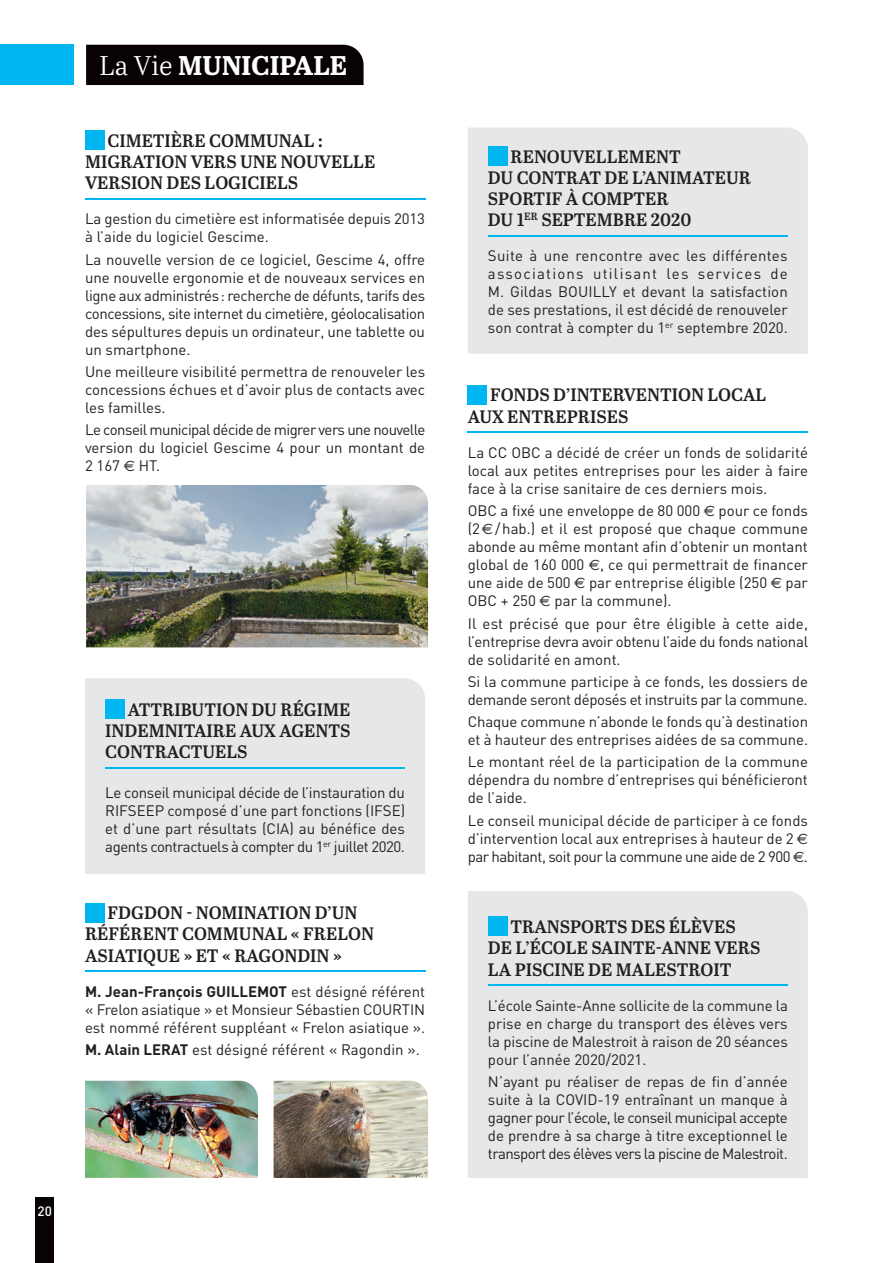
<style>
.page{position:relative;width:893px;height:1263px;background:#fff}
.page>*{position:absolute;margin:0;border:0;box-sizing:border-box;transform-origin:0 0}
.t1{font:700 27px "Abril Text";color:#fff}
.t2{font:600 18px/21.3px "Abril Text";color:#231f20}
.t3{font:15px/18px "DIN";letter-spacing:-.005em;color:#231f20;text-align:justify}
.t4{font:500 13.5px "DIN";color:#fff}
.s1{font-family:"Abril Text Lt";font-weight:400}
.s2{font-family:"Euro Sans"}
.s3{font-weight:700}
</style>
<div class="page">
<div style="left:36px;top:1197px;width:18px;height:66px;background:#080302"></div>
<div style="left:86px;top:45px;width:278px;height:40px;background:#080302"></div>
<div style="left:0;top:45px;width:74px;height:40px;background:#00b6f0"></div>
<div style="left:85px;top:678px;width:340px;height:196px;background:#e6e7e9"></div>
<div style="left:468px;top:891px;width:340px;height:287px;background:#e6e7e9"></div>
<hr style="left:85px;top:970px;width:340px;height:2px;background:#00b6f0">
<div style="left:85px;top:903px;width:19px;height:19px;background:#00b6f0"></div>
<hr style="left:468px;top:431px;width:340px;height:2px;background:#00b6f0">
<div style="left:468px;top:385px;width:19px;height:19px;background:#00b6f0"></div>
<hr style="left:105px;top:767px;width:300px;height:1px;background:#00b6f0">
<div style="left:105px;top:699px;width:19px;height:20px;background:#00b6f0"></div>
<hr style="left:488px;top:984px;width:300px;height:1px;background:#00b6f0">
<div style="left:488px;top:917px;width:19px;height:19px;background:#00b6f0"></div>
<div style="left:468px;top:128px;width:340px;height:226px;background:#e6e7e9"></div>
<hr style="left:85px;top:198px;width:340px;height:1px;background:#00b6f0">
<div style="left:85px;top:131px;width:19px;height:19px;background:#00b6f0"></div>
<hr style="left:488px;top:235px;width:300px;height:1px;background:#00b6f0">
<div style="left:488px;top:147px;width:19px;height:19px;background:#00b6f0"></div>
<img style="left:85px;top:1081px;width:173px;height:97px">
<img style="left:274px;top:1081px;width:154px;height:97px">
<img style="left:86px;top:485px;width:342px;height:162px">
<h1 class="t1" style="left:99px;top:46px;width:250px"><span class="s1">La Vie</span> MUNICIPALE</h1>
<p class="t2" style="left:85px;top:129px;width:292px;text-indent:23px">CIMETIÈRE COMMUNAL :<br>MIGRATION VERS UNE NOUVELLE<br>VERSION DES LOGICIELS</p>
<p class="t3" style="left:85px;top:210px;width:341px">La gestion du cimetière est informatisée depuis 2013 à l’aide du logiciel Gescime.</p>
<p class="t3" style="left:85px;top:250px;width:342px">La nouvelle version de ce logiciel, Gescime 4, offre une nouvelle ergonomie et de nouveaux services en ligne aux administrés : recherche de défunts, tarifs des concessions, site internet du cimetière, géolocalisation des sépultures depuis un ordinateur, une tablette ou un smartphone.</p>
<p class="t3" style="left:85px;top:362px;width:342px">Une meilleure visibilité permettra de renouveler les concessions échues et d’avoir plus de contacts avec les familles.</p>
<p class="t3" style="left:85px;top:420px;width:342px">Le conseil municipal décide de migrer vers une nouvelle version du logiciel Gescime 4 pour un montant de 2 167 <span class="s2">€</span> HT.</p>
<p class="t2" style="left:105px;top:698px;width:247px;text-align:justify;text-indent:23px">ATTRIBUTION DU RÉGIME INDEMNITAIRE AUX AGENTS CONTRACTUELS</p>
<p class="t3" style="left:105px;top:783px;width:301px">Le conseil municipal décide de l’instauration du RIFSEEP composé d’une part fonctions (IFSE) et d’une part résultats (CIA) au bénéfice des agents contractuels à compter du 1<sup>er</sup> juillet 2020.</p>
<p class="t2" style="left:85px;top:901px;width:291px;text-indent:23px">FDGDON - NOMINATION D’UN<br>RÉFÉRENT COMMUNAL « FRELON<br>ASIATIQUE » ET « RAGONDIN »</p>
<p class="t3" style="left:85px;top:982px;width:342px"><span class="s3">M. Jean-François GUILLEMOT</span> est désigné référent « Frelon asiatique » et Monsieur Sébastien COURTIN est nommé référent suppléant « Frelon asiatique ».</p>
<p class="t3" style="left:85px;top:1040px;width:336px"><span class="s3">M. Alain LERAT</span> est désigné référent « Ragondin ».</p>
<p class="t4" style="left:37px;top:1202px;width:16px">20</p>
<p class="t2" style="left:488px;top:145px;width:265px;text-indent:23px">RENOUVELLEMENT<br>DU CONTRAT DE L’ANIMATEUR<br>SPORTIF À COMPTER<br>DU 1<sup>ER</sup> SEPTEMBRE 2020</p>
<p class="t3" style="left:488px;top:247px;width:301px">Suite à une rencontre avec les différentes associations utilisant les services de M. Gildas BOUILLY et devant la satisfaction de ses prestations, il est décidé de renouveler son contrat à compter du 1<sup>er</sup> septembre 2020.</p>
<p class="t2" style="left:468px;top:383px;width:300px;text-indent:23px">FONDS D’INTERVENTION LOCAL<br>AUX ENTREPRISES</p>
<p class="t3" style="left:468px;top:443px;width:342px">La CC OBC a décidé de créer un fonds de solidarité local aux petites entreprises pour les aider à faire face à la crise sanitaire de ces derniers mois.</p>
<p class="t3" style="left:468px;top:501px;width:342px">OBC a fixé une enveloppe de 80 000 <span class="s2">€</span> pour ce fonds (2 <span class="s2">€</span> / hab.) et il est proposé que chaque commune abonde au même montant afin d’obtenir un montant global de 160 000 <span class="s2">€</span>, ce qui permettrait de financer une aide de 500 <span class="s2">€</span> par entreprise éligible (250 <span class="s2">€</span> par OBC + 250 <span class="s2">€</span> par la commune).</p>
<p class="t3" style="left:468px;top:614px;width:342px">Il est précisé que pour être éligible à cette aide, l’entreprise devra avoir obtenu l’aide du fonds national de solidarité en amont.</p>
<p class="t3" style="left:468px;top:672px;width:342px">Si la commune participe à ce fonds, les dossiers de demande seront déposés et instruits par la commune.</p>
<p class="t3" style="left:468px;top:712px;width:342px">Chaque commune n’abonde le fonds qu’à destination et à hauteur des entreprises aidées de sa commune.</p>
<p class="t3" style="left:468px;top:752px;width:342px">Le montant réel de la participation de la commune dépendra du nombre d’entreprises qui bénéficieront de l’aide.</p>
<p class="t3" style="left:468px;top:811px;width:342px">Le conseil municipal décide de participer à ce fonds d’intervention local aux entreprises à hauteur de 2 <span class="s2">€ </span>par habitant, soit pour la commune une aide de 2 900 <span class="s2">€</span>.</p>
<p class="t2" style="left:488px;top:915px;width:274px;text-indent:23px">TRANSPORTS DES ÉLÈVES<br>DE L’ÉCOLE SAINTE-ANNE VERS<br>LA PISCINE DE MALESTROIT</p>
<p class="t3" style="left:488px;top:996px;width:301px">L’école Sainte-Anne sollicite de la commune la prise en charge du transport des élèves vers la piscine de Malestroit à raison de 20 séances pour l’année 2020/2021.</p>
<p class="t3" style="left:488px;top:1072px;width:301px">N’ayant pu réaliser de repas de fin d’année suite à la COVID-19 entraînant un manque à gagner pour l’école, le conseil municipal accepte de prendre à sa charge à titre exceptionnel le transport des élèves vers la piscine de Malestroit.</p>
</div>
